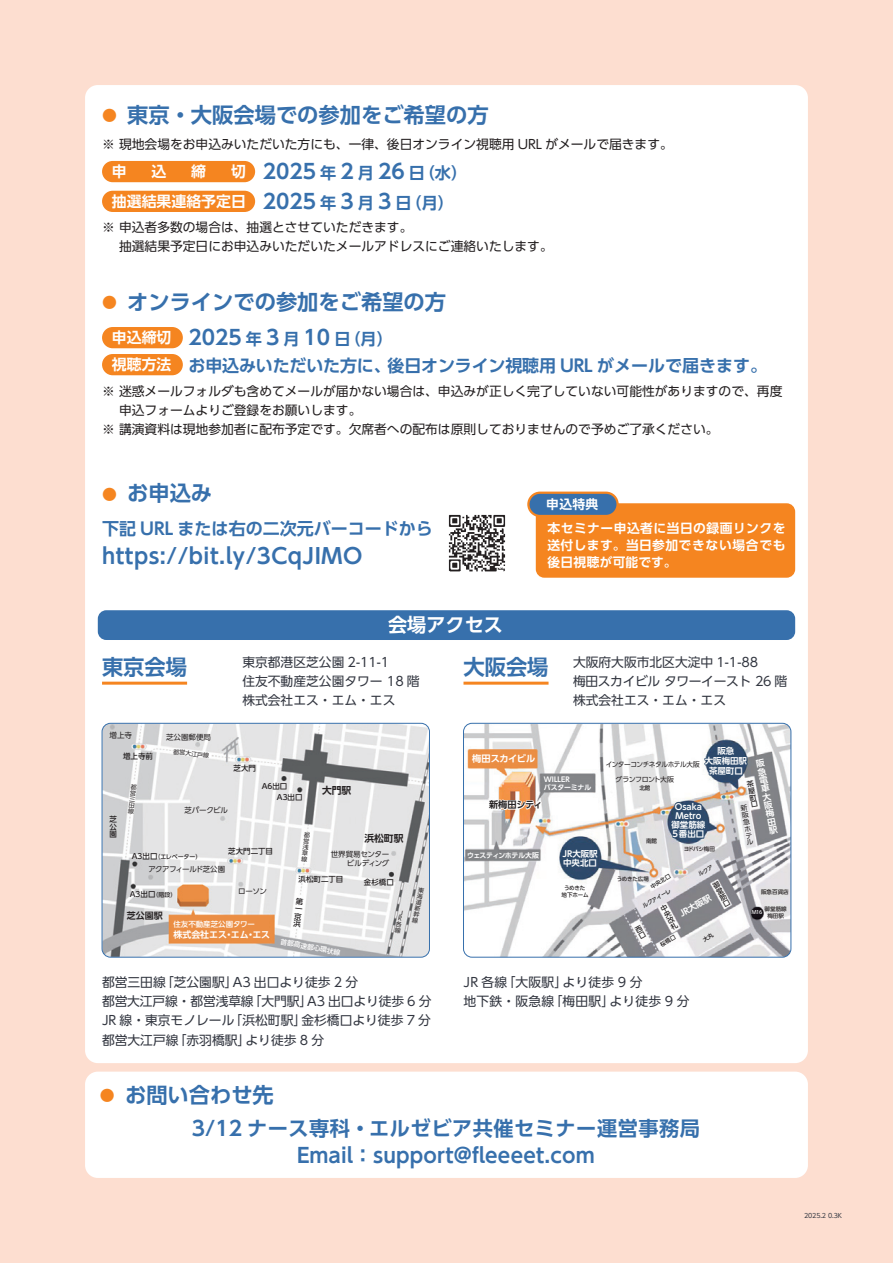
<style>
.page{position:relative;width:893px;height:1263px;background:#fdded0}
.page>*{position:absolute;margin:0;border:0;box-sizing:border-box;transform-origin:0 0}
.t1{font:700 21.3px "UD Shin Go Pro De";color:#3770ac}
.t2{font:700 21.3px "UD Shin Go Pro De";letter-spacing:.025em;color:#3770ac}
.t3{font:700 20.25px "UD Shin Go Pro De";letter-spacing:.01em;color:#3770ac}
.t4{font:700 19.2px "UD Shin Go Pro De";color:#fff}
.t5{font:700 16.95px "UD Shin Go Pro De";color:#3770ac}
.t6{font:700 14.85px "UD Shin Go Pro De";color:#fff}
.t7{font:12.75px/19.2px "UD Shin Go Pro";color:#231f20}
.t8{font:12.75px/19.2px "UD Shin Go Pro";color:#323640}
.t9{font:700 12.75px/17px "UD Shin Go Pro De";letter-spacing:.04em;color:#fff;text-align:justify}
.t10{font:12.75px/19.2px "UD Shin Go Pro";letter-spacing:.02em;color:#323640}
.t11{font:700 9.75px "UD Shin Go Pro De";color:#231f20}
.t12{font:700 9.3px "UD Shin Go Pro De";letter-spacing:-.025em;color:#fff}
.t13{font:700 9.3px "UD Shin Go Pro De";letter-spacing:-.025em;color:#231f20}
.t14{font:700 9px "UD Shin Go Pro De";letter-spacing:-.01em;color:#fff}
.t15{font:700 9px "UD Shin Go Pro De";color:#231f20}
.t16{font:700 8.55px/8.6px "UD Shin Go Pro De";color:#fff;text-align:center}
.t17{font:500 7.5px/7.5px "UD Shin Go Pro";color:#231f20;text-align:justify}
.t18{font:7.5px/9px "UD Shin Go Pro";letter-spacing:-.02em;color:#231f20;text-align:right}
.t19{font:7.5px "UD Shin Go Pro";letter-spacing:-.075em;color:#231f20}
.t20{font:500 7.5px "UD Shin Go Pro";color:#fff}
.t21{font:6.9px/15px "UD Shin Go Pro";letter-spacing:-.065em;color:#231f20;scale:.96 1}
.t22{font:700 6.9px/8.4px "UD Shin Go Pro De";letter-spacing:-.005em;color:#fff}
.t23{font:500 6.9px/6.9px "UD Shin Go Pro";color:#231f20;text-align:justify}
.t24{font:700 6.9px "UD Shin Go Pro De";letter-spacing:-.045em;color:#fff}
.t25{font:6.9px/6.9px "UD Shin Go Pro";letter-spacing:-.065em;color:#231f20;text-align:justify}
.t26{font:500 6.75px "UD Shin Go Pro";color:#fff}
.t27{font:6.45px "UD Shin Go Pro";letter-spacing:-.02em;color:#323640}
.t28{font:6px/6px "UD Shin Go Pro";color:#231f20;text-align:justify}
.t29{font:500 6px "UD Shin Go Pro";letter-spacing:-.025em;color:#231f20}
.t30{font:500 5.55px/6.9px "UD Shin Go Pro";letter-spacing:-.005em;color:#231f20;text-align:center}
.t31{font:500 5.55px/6.9px "UD Shin Go Pro";letter-spacing:-.025em;color:#231f20;text-align:center}
.t32{font:500 4.95px "UD Shin Go Pro";color:#fff}
.s1{font-size:14.85px;color:#f58520}
.s2{font-size:20.25px;color:#3770ac}
.s3{font-size:16.2px;color:#3770ac}
.s4{font-size:14.85px;color:#fff}
.s5{font-size:16.2px}
.s6{font-size:7.5px}
.s7{font-size:6px}
</style>
<div class="page">
<div style="left:85px;top:85px;width:723px;height:978px;background:#fff;border-radius:13px"></div>
<div style="left:102px;top:191px;width:153px;height:21px;background:#f58520;border-radius:11px"></div>
<div style="left:102px;top:161px;width:153px;height:21px;background:#f58520;border-radius:11px"></div>
<div style="left:102px;top:327px;width:81px;height:21px;background:#f58520;border-radius:11px"></div>
<div style="left:102px;top:354px;width:81px;height:21px;background:#f58520;border-radius:11px"></div>
<hr style="left:102px;top:682px;width:85px;height:3px;background:#f58520">
<hr style="left:463px;top:682px;width:86px;height:3px;background:#f58520">
<img style="left:102px;top:723px;width:327px;height:234px">
<div style="left:102px;top:723px;width:328px;height:234px;border:1px solid #3770ac;border-radius:9px"></div>
<img style="left:463px;top:724px;width:328px;height:233px">
<svg style="left:487px;top:794px;width:56px;height:17px"></svg>
<svg style="left:703px;top:745px;width:46px;height:32px"></svg>
<svg style="left:670px;top:801px;width:37px;height:38px"></svg>
<div style="left:463px;top:723px;width:328px;height:234px;border:1px solid #3770ac;border-radius:9px"></div>
<div style="left:536px;top:503px;width:259px;height:75px;background:#f58520;border-radius:9px"></div>
<div style="left:85px;top:1071px;width:723px;height:107px;background:#fff;border-radius:13px"></div>
<div style="left:528px;top:493px;width:90px;height:23px;background:#3770ac;border-radius:12px"></div>
<div style="left:527px;top:492px;width:92px;height:25px;border:2px solid #f58520;border-radius:12px"></div>
<div style="left:98px;top:610px;width:697px;height:30px;background:#3770ac;border-radius:9px"></div>
<img style="left:448px;top:514px;width:58px;height:58px">
<svg style="left:635px;top:924px;width:11px;height:15px"></svg>
<svg style="left:659px;top:935px;width:17px;height:12px"></svg>
<svg style="left:702px;top:932px;width:12px;height:10px"></svg>
<svg style="left:698px;top:865px;width:15px;height:11px"></svg>
<p class="t1" style="left:102px;top:97px;width:388px"><span class="s1">●</span> 東京・大阪会場での参加をご希望の方</p>
<p class="t7" style="left:102px;top:135px;width:572px">※ 現地会場をお申込みいただいた方にも、一律、後日オンライン視聴用 URL がメールで届きます。</p>
<p class="t6" style="left:112px;top:160px;width:357px">申　 込　 締　 切 <span class="s2">2025</span> <span class="s3">年</span> <span class="s2">2</span> <span class="s3">月</span> <span class="s2">26</span> <span class="s3">日（水）</span></p>
<p class="t6" style="left:112px;top:189px;width:344px">抽選結果連絡予定日 <span class="s2">2025</span> <span class="s3">年</span> <span class="s2">3</span> <span class="s3">月</span> <span class="s2">3</span> <span class="s3">日（月）</span></p>
<p class="t7" style="left:119px;top:218px;width:435px;text-indent:-17px">※ 申込者多数の場合は、抽選とさせていただきます。<br>抽選結果予定日にお申込みいただいたメールアドレスにご連絡いたします。</p>
<p class="t1" style="left:102px;top:285px;width:346px"><span class="s1">●</span> オンラインでの参加をご希望の方</p>
<p class="t3" style="left:112px;top:321px;width:282px"><span class="s4">申込締切</span> 2025 <span class="s5">年</span> 3 <span class="s5">月</span> 10 <span class="s5">日（月）</span></p>
<p class="t5" style="left:112px;top:352px;width:657px"><span class="s4">視聴方法</span> お申込みいただいた方に、後日オンライン視聴用 URL がメールで届きます。</p>
<p class="t7" style="left:119px;top:381px;width:665px;text-indent:-17px">※ 迷惑メールフォルダも含めてメールが届かない場合は、申込みが正しく完了していない可能性がありますので、再度申込フォームよりご登録をお願いします。</p>
<p class="t7" style="left:102px;top:419px;width:618px">※ 講演資料は現地参加者に配布予定です。欠席者への配布は原則しておりませんので予めご了承ください。</p>
<p class="t1" style="left:102px;top:476px;width:112px"><span class="s1">●</span> お申込み</p>
<p class="t5" style="left:102px;top:515px;width:332px">下記 URL または右の二次元バーコードから</p>
<p class="t2" style="left:102px;top:539px;width:262px">https://bit.ly/3CqJIMO</p>
<p class="t9" style="left:546px;top:495px;width:53px">申込特典</p>
<p class="t9" style="left:547px;top:519px;width:240px">本セミナー申込者に当日の録画リンクを送付します。当日参加できない場合でも後日視聴が可能です。</p>
<p class="t4" style="left:388px;top:609px;width:116px">会場アクセス</p>
<p class="t8" style="left:242px;top:652px;width:179px">東京都港区芝公園 2-11-1<br>住友不動産芝公園タワー 18 階株式会社エス・エム・エス</p>
<p class="t8" style="left:573px;top:652px;width:216px">大阪府大阪市北区大淀中 1-1-88<br>梅田スカイビル タワーイースト 26 階株式会社エス・エム・エス</p>
<p class="t1" style="left:102px;top:649px;width:87px">東京会場</p>
<p class="t1" style="left:463px;top:649px;width:87px">大阪会場</p>
<p class="t18" style="left:110px;top:731px;width:24px">増上寺</p>
<p class="t17" style="left:123px;top:752px;width:31px">増上寺前</p>
<p class="t28" style="left:131px;top:783px;width:4px;rotate:7deg">都営三田線</p>
<p class="t18" style="left:166px;top:732px;width:46px">芝公園郵便局</p>
<p class="t28" style="left:174px;top:748px;width:37px;rotate:7deg">都営大江戸線</p>
<p class="t17" style="left:234px;top:764px;width:24px">芝大門</p>
<p class="t17" style="left:277px;top:780px;width:27px;line-height:11.2px;text-indent:-15px">A6出口<br>A3出口</p>
<p class="t18" style="left:184px;top:806px;width:45px">芝パークビル</p>
<p class="t17" style="left:109px;top:816px;width:9px">芝公園</p>
<p class="t29" style="left:132px;top:852px;width:71px"><span class="s6">A3出口</span>（エレベーター）</p>
<p class="t17" style="left:228px;top:847px;width:46px">芝大門二丁目</p>
<p class="t19" style="left:148px;top:863px;width:78px">アクアフィールド芝公園</p>
<p class="t28" style="left:304px;top:832px;width:5px;rotate:6deg">都営浅草線</p>
<p class="t11" style="left:322px;top:782px;width:31px">大門駅</p>
<p class="t11" style="left:364px;top:830px;width:40px">浜松町駅</p>
<p class="t18" style="left:331px;top:849px;width:60px">世界貿易センタービルディング</p>
<p class="t17" style="left:130px;top:890px;width:48px">A3出口<span class="s7">（階段）</span></p>
<p class="t18" style="left:238px;top:887px;width:30px">ローソン</p>
<p class="t15" style="left:127px;top:908px;width:37px">芝公園駅</p>
<p class="t20" style="left:173px;top:918px;width:83px">住友不動産芝公園タワー</p>
<p class="t14" style="left:173px;top:927px;width:98px">株式会社エス・エム・エス</p>
<p class="t17" style="left:299px;top:875px;width:46px">浜松町二丁目</p>
<p class="t17" style="left:296px;top:897px;width:5px;rotate:6deg">第一京浜</p>
<p class="t26" style="left:282px;top:936px;width:62px;rotate:11deg">首都高速都心環状線</p>
<p class="t17" style="left:364px;top:878px;width:31px">金杉橋口</p>
<p class="t28" style="left:399px;top:909px;width:6px;text-align:left;rotate:11deg">J<br>R各線</p>
<p class="t28" style="left:419px;top:887px;width:4px;rotate:11deg">東海道新幹線</p>
<p class="t12" style="left:472px;top:751px;width:64px">梅田スカイビル</p>
<p class="t22" style="left:544px;top:775px;width:49px">WILLER<br>バスターミナル</p>
<p class="t13" style="left:489px;top:797px;width:55px">新梅田シティ</p>
<p class="t24" style="left:467px;top:849px;width:73px">ウェスティンホテル大阪</p>
<p class="t16" style="left:562px;top:848px;width:37px;line-height:9.3px;text-align:left">JR大阪駅中央北口</p>
<p class="t31" style="left:561px;top:884px;width:29px">うめきた地下ホーム</p>
<p class="t16" style="left:705px;top:745px;width:44px;line-height:10.2px">阪急<br>大阪梅田駅茶屋町口</p>
<p class="t16" style="left:671px;top:801px;width:35px;line-height:9.3px">Osaka<br>Metro御堂筋線<br>5番出口</p>
<p class="t16" style="left:755px;top:760px;width:6px;text-align:justify;rotate:-11deg">阪急電車大阪梅田駅</p>
<p class="t21" style="left:616px;top:757px;width:89px;text-indent:-10px">インターコンチネタルホテル大阪グランフロント大阪</p>
<p class="t30" style="left:639px;top:784px;width:13px">北館</p>
<p class="t23" style="left:746px;top:781px;width:5px;rotate:-11deg">茶屋町口</p>
<p class="t25" style="left:740px;top:805px;width:5px;rotate:-11deg">新阪急ホテル</p>
<p class="t30" style="left:646px;top:837px;width:13px">南館</p>
<p class="t30" style="left:617px;top:875px;width:34px">うめきた広場</p>
<p class="t30" style="left:684px;top:845px;width:33px">ヨドバシ梅田</p>
<p class="t30" style="left:649px;top:884px;width:24px;rotate:-30deg">中央北口</p>
<p class="t30" style="left:641px;top:903px;width:33px;rotate:-30deg">ルクアイーレ</p>
<p class="t23" style="left:712px;top:883px;width:5px;rotate:-29deg">御堂筋口</p>
<p class="t30" style="left:761px;top:888px;width:29px">阪急百貨店</p>
<p class="t30" style="left:765px;top:906px;width:24px">御堂筋線梅田駅</p>
<p class="t16" style="left:678px;top:910px;width:37px;rotate:-30deg">JR大阪駅</p>
<p class="t23" style="left:659px;top:906px;width:5px;rotate:-29deg">中央改札</p>
<p class="t32" style="left:752px;top:908px;width:12px">M16</p>
<p class="t8" style="left:102px;top:972px;width:331px">都営三田線「芝公園駅」A3 出口より徒歩 2 分<br>都営大江戸線・都営浅草線「大門駅」A3 出口より徒歩 6 分<br>JR 線・東京モノレール「浜松町駅」金杉橋口より徒歩 7 分都営大江戸線「赤羽橋駅」より徒歩 8 分</p>
<p class="t10" style="left:463px;top:972px;width:227px">JR 各線「大阪駅」より徒歩 9 分<br>地下鉄・阪急線「梅田駅」より徒歩 9 分</p>
<p class="t1" style="left:100px;top:1077px;width:175px"><span class="s1">●</span> お問い合わせ先</p>
<p class="t3" style="left:192px;top:1111px;width:510px">3/12 ナース専科・エルゼビア共催セミナー運営事務局</p>
<p class="t3" style="left:297px;top:1139px;width:299px">Email：support@fleeeet.com</p>
<p class="t27" style="left:804px;top:1210px;width:39px">2025.2 0.3K</p>
</div>
